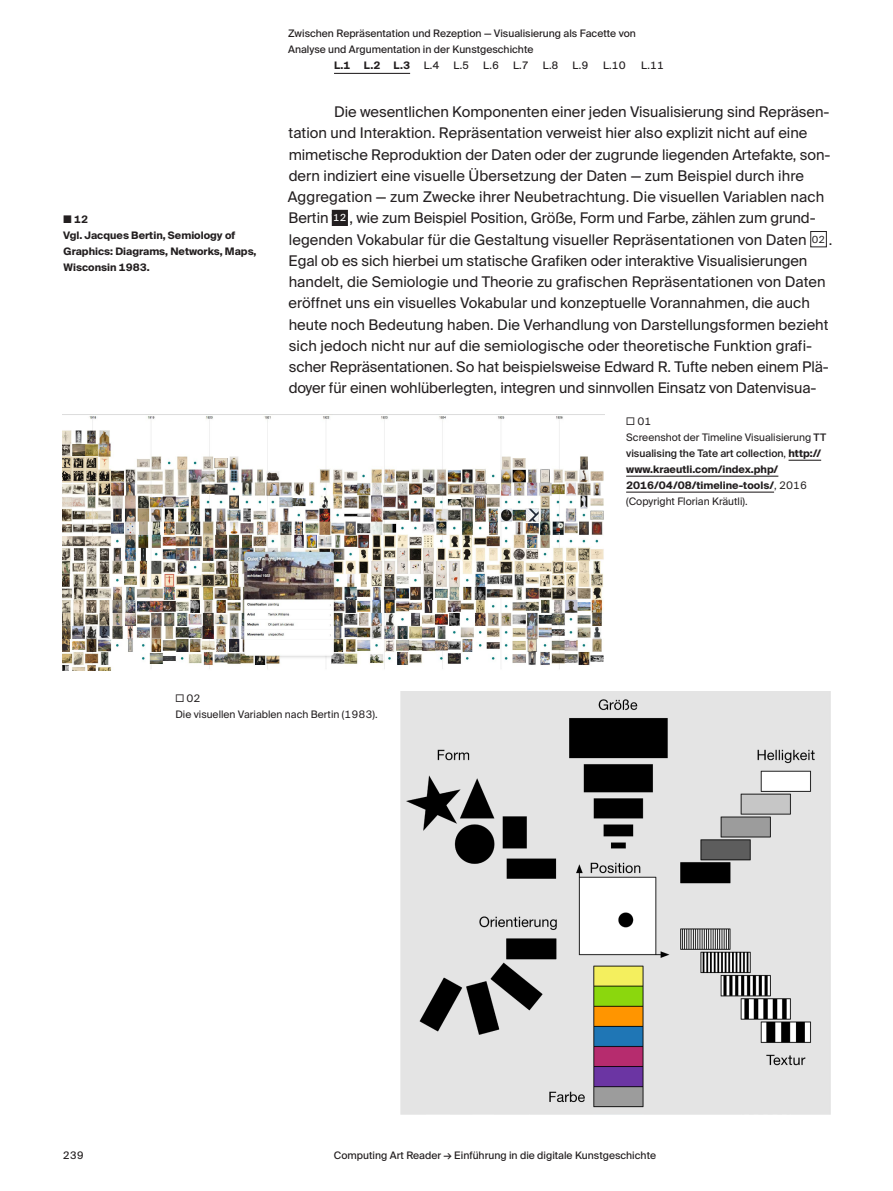
<style>
.page{position:relative;width:893px;height:1191px;background:#fff}
.page>*{position:absolute;margin:0;border:0;box-sizing:border-box;transform-origin:0 0}
.t1{font:14.7px/21.3px "Suisse Intl";color:#231f20}
.t2{font:10.35px/15.9px "Suisse Intl";color:#231f20}
.t3{font:10.35px/15.9px "Suisse Intl";color:#231f20}
.t4{font:700 10.35px/15.9px "Suisse Intl";color:#231f20}
.s1{font-weight:300;font-size:14.1px}
.s2{font-size:9.75px}
.s3{font-size:9.75px;color:#fff}
.s4{font-weight:500}
.s5{font-weight:700}
</style>
<div class="page">
<hr style="left:788px;top:460px;width:33px;height:1px;background:#231f20">
<hr style="left:626px;top:475px;width:152px;height:2px;background:#231f20">
<hr style="left:626px;top:491px;width:148px;height:1px;background:#231f20">
<img style="left:63px;top:416px;width:541px;height:254px">
<img style="left:401px;top:691px;width:429px;height:423px">
<hr style="left:334px;top:73px;width:76px;height:1px;background:#231f20">
<div style="left:332px;top:210px;width:16px;height:16px;background:#231f20"></div>
<div style="left:810px;top:231px;width:17px;height:16px;border:1px solid #231f20"></div>
<p class="t3" style="left:288px;top:26px;width:349px">Zwischen Repräsentation und Rezeption — Visualisierung als Facette von<br>Analyse und Argumentation in der Kunstgeschichte</p>
<p class="t4" style="left:63px;top:212px;width:195px"><span class="s1">■</span> 12<br>Vgl. Jacques Bertin, Semiology of<br>Graphics: Diagrams, Networks, Maps,<br>Wisconsin 1983.</p>
<p class="t4" style="left:334px;top:58px;width:18px">L.1</p>
<p class="t4" style="left:364px;top:58px;width:18px">L.2</p>
<p class="t4" style="left:394px;top:58px;width:18px">L.3</p>
<p class="t3" style="left:424px;top:58px;width:17px">L.4</p>
<p class="t3" style="left:453px;top:58px;width:17px">L.5</p>
<p class="t3" style="left:483px;top:58px;width:17px">L.6</p>
<p class="t3" style="left:513px;top:58px;width:17px">L.7</p>
<p class="t3" style="left:543px;top:58px;width:17px">L.8</p>
<p class="t3" style="left:572px;top:58px;width:17px">L.9</p>
<p class="t3" style="left:603px;top:58px;width:24px">L.10</p>
<p class="t3" style="left:641px;top:58px;width:24px">L.11</p>
<p class="t1" style="left:288px;top:101px;width:546px;text-indent:46px">Die wesentlichen Komponenten einer jeden Visualisierung sind Repräsen&shy;tation und Interaktion. Repräsentation verweist hier also explizit nicht auf eine mimetische Reproduktion der Daten oder der zugrunde liegenden Artefakte, son&shy;dern indiziert eine visuelle Übersetzung der Daten — zum Beispiel durch ihre Aggregation — zum Zwecke ihrer Neubetrachtung. Die visuellen Variablen nach Bertin <span class="s2">'</span><span class="s3">12</span><span class="s2">'</span> , wie zum Beispiel Position, Größe, Form und Farbe, zählen zum grund&shy;legenden Vokabular für die Gestaltung visueller Repräsentationen von Daten <span class="s3">'</span><span class="s2">02</span><span class="s3">'</span> .<br>Egal ob es sich hierbei um statische Grafiken oder interaktive Visualisierungen handelt, die Semiologie und Theorie zu grafischen Repräsentationen von Daten eröffnet uns ein visuelles Vokabular und konzeptuelle Vorannahmen, die auch heute noch Bedeutung haben. Die Verhandlung von Darstellungsformen bezieht sich jedoch nicht nur auf die semiologische oder theoretische Funktion grafi&shy;scher Repräsentationen. So hat beispielsweise Edward R. Tufte neben einem Plä&shy;doyer für einen wohlüberlegten, integren und sinnvollen Einsatz von Datenvisua-</p>
<p class="t2" style="left:626px;top:414px;width:202px"><span class="s1">□</span> 01<br>Screenshot der Timeline Visualisierung <span class="s4">TT visualising the Tate art collection</span>, <span class="s5">http:// www.kraeutli.com/index.php/<br>2016/04/08/timeline-tools/</span>, 2016 (Copyright Florian Kräutli).</p>
<p class="t2" style="left:175px;top:690px;width:204px"><span class="s1">□</span> 02<br>Die visuellen Variablen nach Bertin (1983).</p>
<p class="t3" style="left:63px;top:1147px;width:23px">239</p>
<p class="t3" style="left:334px;top:1147px;width:324px">Computing Art Reader → Einführung in die digitale Kunstgeschichte</p>
</div>
